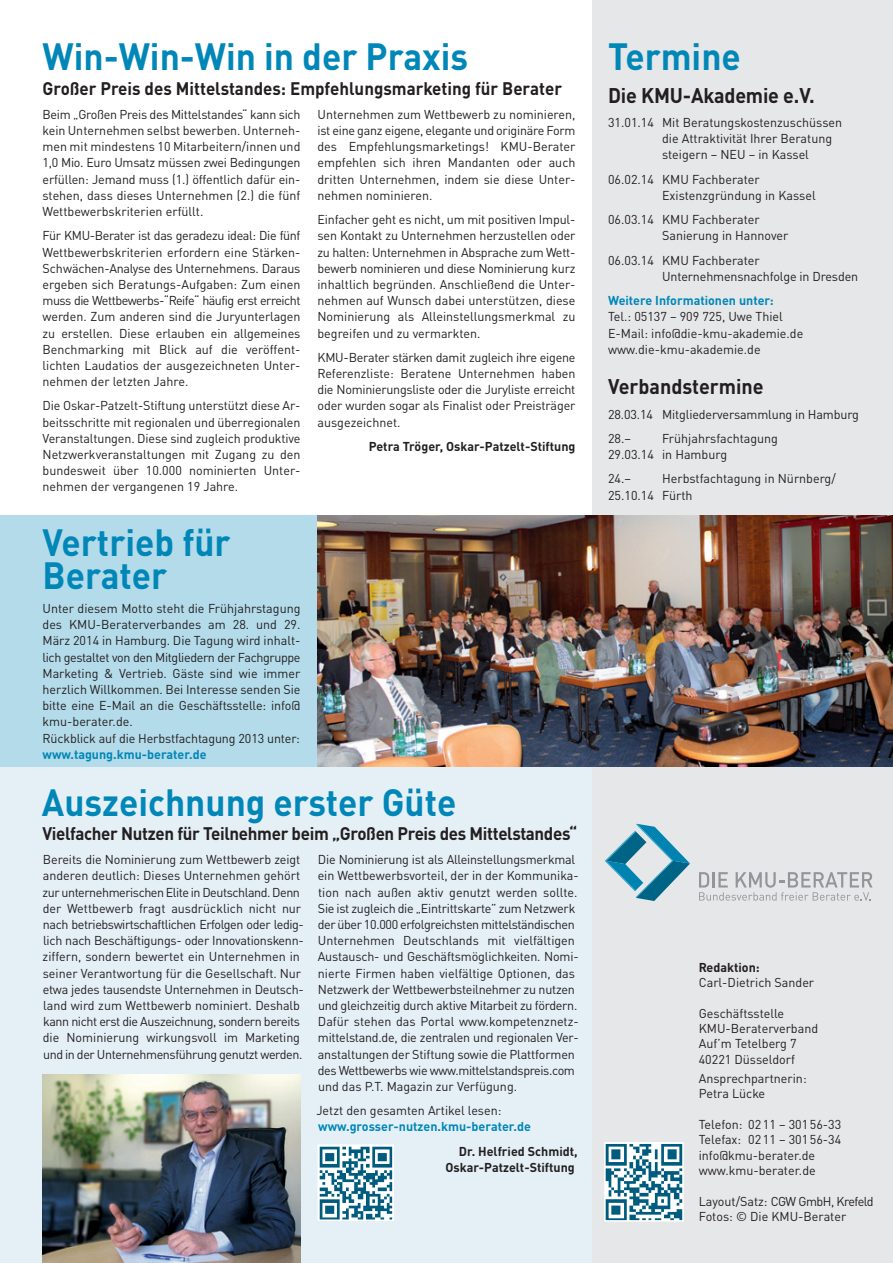
<style>
.page{position:relative;width:893px;height:1263px;background:#fff}
.page>*{position:absolute;margin:0;border:0;box-sizing:border-box;transform-origin:0 0}
.t1{font:700 37.5px/32.4px "DINOT";color:#0087b8;scale:.94 1}
.t2{font:700 21px "DINOT";letter-spacing:-.01em;color:#231f20;scale:.94 1}
.t3{font:700 18px "DINOT";letter-spacing:-.02em;color:#231f20;scale:.94 1}
.t4{font:700 18px "DINOT";color:#231f20;scale:.94 1}
.t5{font:12.75px/16.2px "DINOT";color:#231f20}
.t6{font:12.75px/16.2px "DINOT";letter-spacing:-.02em;color:#231f20}
.t7{font:700 12.75px/16.2px "DINOT";color:#231f20;text-align:right}
.t8{font:700 12.75px "DINOT";color:#0087b8}
</style>
<div class="page">
<div style="left:0;top:767px;width:592px;height:496px;background:#e5f0f6"></div>
<div style="left:592px;top:0;width:301px;height:767px;background:#e6e7e9"></div>
<div style="left:592px;top:767px;width:301px;height:496px;background:#e6e7e9"></div>
<svg style="left:699px;top:872px;width:174px;height:28px"></svg>
<svg style="left:605px;top:824px;width:85px;height:77px"></svg>
<svg style="left:604px;top:1142px;width:80px;height:80px;background:#89b3c3"></svg>
<svg style="left:317px;top:1144px;width:77px;height:77px;background:#89b4c3"></svg>
<img style="left:43px;top:1075px;width:257px;height:188px">
<div style="left:0;top:516px;width:592px;height:251px;background:#b3dbe9"></div>
<img style="left:317px;top:516px;width:576px;height:251px">
<h1 class="t1" style="left:43px;top:39px;width:454px">Win-Win-Win in der Praxis</h1>
<h3 class="t4" style="left:43px;top:76px;width:554px">Großer Preis des Mittelstandes: Empfehlungsmarketing für Berater</h3>
<p class="t5" style="left:43px;top:106px;width:259px;text-align:justify">Beim „Großen Preis des Mittelstandes“ kann sich kein Unternehmen selbst bewerben. Unterneh&shy;men mit mindestens 10 Mitarbeitern/innen und 1,0 Mio. Euro Umsatz müssen zwei Bedingungen erfüllen: Jemand muss (1.) öffentlich dafür ein&shy;stehen, dass dieses Unternehmen (2.) die fünf Wettbewerbskriterien erfüllt.</p>
<p class="t5" style="left:43px;top:227px;width:259px">Für KMU-Berater ist das geradezu ideal: Die fünf Wettbewerbskriterien erfordern eine Stärken-- Schwächen-Analyse des Unternehmens. Daraus ergeben sich Beratungs-Aufgaben: Zum einen muss die Wettbewerbs-“Reife“ häufig erst erreicht werden. Zum anderen sind die Juryunterlagen zu erstellen. Diese erlauben ein allgemeines Benchmarking mit Blick auf die veröffent&shy;lichten Laudatios der ausgezeichneten Unter&shy;nehmen der letzten Jahre.</p>
<p class="t5" style="left:43px;top:397px;width:259px;text-align:justify">Die Oskar-Patzelt-Stiftung unterstützt diese Ar&shy;beitsschritte mit regionalen und überregionalen Veranstaltungen. Diese sind zugleich produktive Netzwerkveranstaltungen mit Zugang zu den bundesweit über 10.000 nominierten Unter&shy;nehmen der vergangenen 19 Jahre.</p>
<h1 class="t1" style="left:43px;top:525px;width:202px">Vertrieb für<br>Berater</h1>
<p class="t5" style="left:43px;top:600px;width:259px">Unter diesem Motto steht die Frühjahrstagung des KMU-Beraterverbandes am 28. und 29.<br>März 2014 in Hamburg. Die Tagung wird inhalt&shy;lich gestaltet von den Mitgliedern der Fachgruppe Marketing &amp; Vertrieb. Gäste sind wie immer herzlich Willkommen. Bei Interesse senden Sie bitte eine E-Mail an die Geschäftsstelle: info@ kmu-berater.de.<br>Rückblick auf die Herbstfachtagung 2013 unter:</p>
<p class="t8" style="left:43px;top:746px;width:166px">www.tagung.kmu-berater.de</p>
<p class="t5" style="left:317px;top:106px;width:259px;text-align:justify">Unternehmen zum Wettbewerb zu nominieren, ist eine ganz eigene, elegante und originäre Form des Empfehlungsmarketings! KMU-Berater empfehlen sich ihren Mandanten oder auch dritten Unternehmen, indem sie diese Unter&shy;nehmen nominieren.</p>
<p class="t5" style="left:317px;top:211px;width:259px;text-align:justify">Einfacher geht es nicht, um mit positiven Impul&shy;sen Kontakt zu Unternehmen herzustellen oder zu halten: Unternehmen in Absprache zum Wett&shy;bewerb nominieren und diese Nominierung kurz inhaltlich begründen. Anschließend die Unter&shy;nehmen auf Wunsch dabei unterstützen, diese Nominierung als Alleinstellungsmerkmal zu begreifen und zu vermarkten.</p>
<p class="t5" style="left:317px;top:349px;width:259px;text-align:justify">KMU-Berater stärken damit zugleich ihre eigene Referenzliste: Beratene Unternehmen haben die Nominierungsliste oder die Juryliste erreicht oder wurden sogar als Finalist oder Preisträger ausgezeichnet.</p>
<p class="t7" style="left:369px;top:438px;width:208px">Petra Tröger, Oskar-Patzelt-Stiftung</p>
<h1 class="t1" style="left:42px;top:785px;width:442px">Auszeichnung erster Güte</h1>
<h3 class="t3" style="left:42px;top:821px;width:571px">Vielfacher Nutzen für Teilnehmer beim „Großen Preis des Mittelstandes“</h3>
<p class="t6" style="left:43px;top:851px;width:263px">Bereits die Nominierung zum Wettbewerb zeigt anderen deutlich: Dieses Unternehmen gehört zur unternehmerischen Elite in Deutschland. Denn der Wettbewerb fragt ausdrücklich nicht nur nach betriebswirtschaftlichen Erfolgen oder ledig&shy;lich nach Beschäftigungs- oder Innovationskenn&shy;ziffern, sondern bewertet ein Unternehmen in seiner Verantwortung für die Gesellschaft. Nur etwa jedes tausendste Unternehmen in Deutsch&shy;land wird zum Wettbewerb nominiert. Deshalb kann nicht erst die Auszeichnung, sondern bereits die Nominierung wirkungsvoll im Marketing und in der Unternehmensführung genutzt werden.</p>
<p class="t6" style="left:318px;top:851px;width:263px">Die Nominierung ist als Alleinstellungsmerkmal ein Wettbewerbsvorteil, der in der Kommunika&shy;tion nach außen aktiv genutzt werden sollte.<br>Sie ist zugleich die „Eintrittskarte” zum Netzwerk der über 10.000 erfolgreichsten mittelständischen Unternehmen Deutschlands mit vielfältigen Austausch- und Geschäftsmöglichkeiten. Nomi&shy;nierte Firmen haben vielfältige Optionen, das Netzwerk der Wettbewerbsteilnehmer zu nutzen und gleichzeitig durch aktive Mitarbeit zu fördern.<br>Dafür stehen das Portal www.kompetenznetz-- mittelstand.de, die zentralen und regionalen Ver&shy;anstaltungen der Stiftung sowie die Plattformen des Wettbewerbs wie www.mittelstandspreis.com und das P.T. Magazin zur Verfügung.</p>
<p class="t5" style="left:316px;top:1102px;width:187px">Jetzt den gesamten Artikel lesen:</p>
<p class="t8" style="left:318px;top:1118px;width:214px">www.grosser-nutzen.kmu-berater.de</p>
<p class="t7" style="left:446px;top:1143px;width:134px">Dr. Helfried Schmidt,<br>Oskar-Patzelt-Stiftung</p>
<h1 class="t1" style="left:608px;top:39px;width:143px">Termine</h1>
<h2 class="t2" style="left:608px;top:81px;width:221px">Die KMU-Akademie e.V.</h2>
<p class="t5" style="left:662px;top:114px;width:182px;text-indent:-54px">31.01.14 Mit Beratungskostenzuschüssen die Attraktivität Ihrer Beratung steigern – NEU – in Kassel</p>
<p class="t5" style="left:662px;top:171px;width:155px;text-indent:-54px">06.02.14 KMU Fachberater<br>Existenzgründung in Kassel</p>
<p class="t5" style="left:662px;top:211px;width:128px;text-indent:-54px">06.03.14 KMU Fachberater<br>Sanierung in Hannover</p>
<p class="t5" style="left:662px;top:252px;width:198px;text-indent:-54px">06.03.14 KMU Fachberater<br>Unternehmensnachfolge in Dresden</p>
<p class="t8" style="left:608px;top:292px;width:167px">Weitere Informationen unter:</p>
<p class="t5" style="left:608px;top:308px;width:197px">Tel.: 05137 – 909 725, Uwe Thiel<br>E-Mail: info@die-kmu-akademie.de www.die-kmu-akademie.de</p>
<h2 class="t2" style="left:608px;top:373px;width:167px">Verbandstermine</h2>
<p class="t5" style="left:608px;top:402px;width:252px;line-height:24.3px">28.03.14 Mitgliederversammlung in Hamburg<br>28.–</p>
<p class="t5" style="left:608px;top:430px;width:171px;text-indent:54px">Frühjahrsfachtagung<br>29.03.14 in Hamburg</p>
<p class="t5" style="left:608px;top:470px;width:24px">24.–</p>
<p class="t5" style="left:608px;top:470px;width:229px;text-indent:54px">Herbstfachtagung in Nürnberg/<br>25.10.14 Fürth</p>
<p class="t7" style="left:699px;top:959px;width:62px">Redaktion:</p>
<p class="t5" style="left:699px;top:974px;width:117px">Carl-Dietrich Sander</p>
<p class="t5" style="left:699px;top:1005px;width:121px;line-height:15.3px">Geschäftsstelle<br>KMU-Beraterverband<br>Auf’m Tetelberg 7<br>40221 Düsseldorf</p>
<p class="t5" style="left:699px;top:1071px;width:109px;line-height:15.3px">Ansprechpartnerin:<br>Petra Lücke</p>
<p class="t5" style="left:699px;top:1116px;width:144px;line-height:15.3px">Telefon: 0211 – 30156-33<br>Telefax: 0211 – 30156-34 info@kmu-berater.de www.kmu-berater.de</p>
<p class="t5" style="left:699px;top:1193px;width:176px;line-height:15.3px">Layout/Satz: CGW GmbH, Krefeld<br>Fotos: © Die KMU-Berater</p>
</div>
